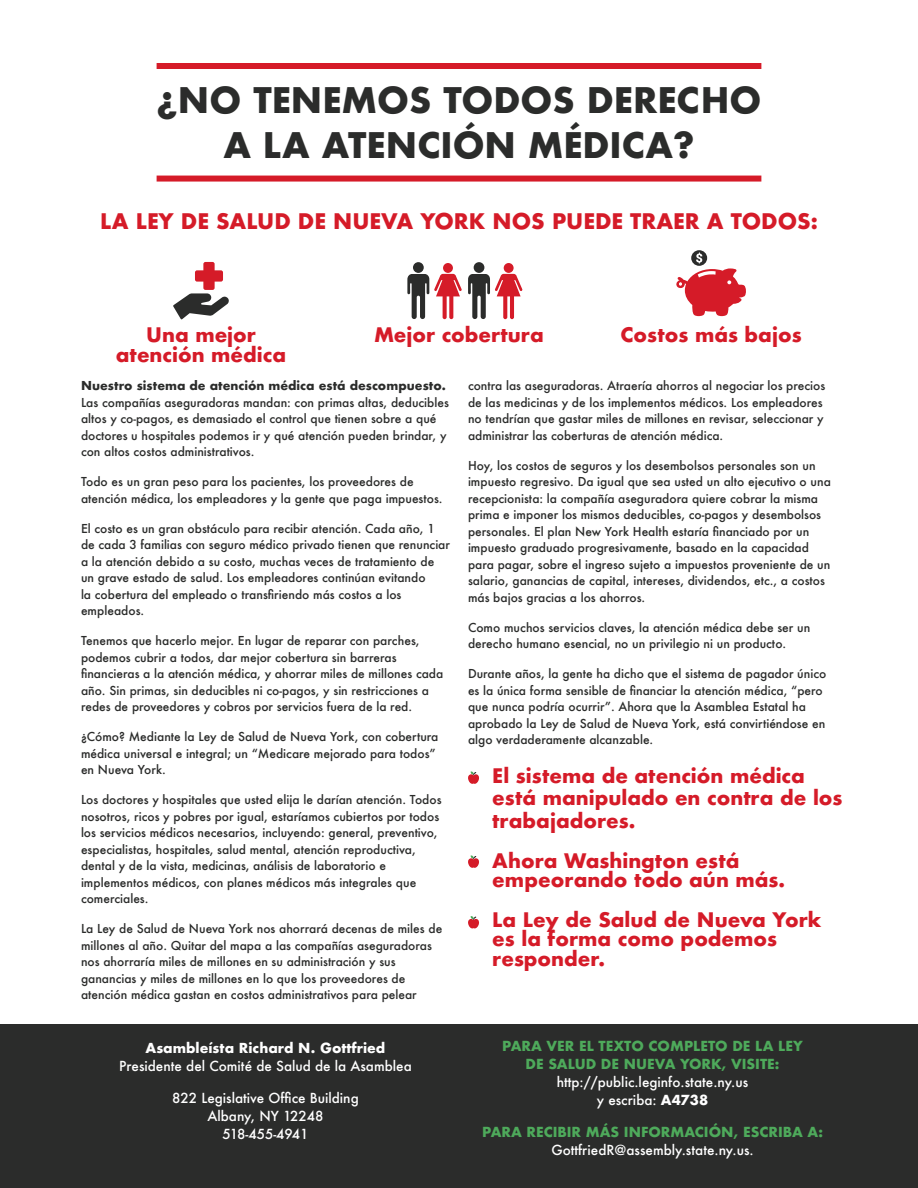
<style>
.page{position:relative;width:918px;height:1188px;background:#fff}
.page>*{position:absolute;margin:0;border:0;box-sizing:border-box;transform-origin:0 0}
.t1{font:700 34.5px/45px "Futura ND";color:#2b2c2b;text-align:center}
.Subtitle{font:700 21px "Futura ND";color:#d51b28}
.t2{font:700 19.5px/19.5px "Futura";color:#d51b28}
.t3{font:700 13.5px/18px "Futura";color:#4eaa5b;text-align:center}
.t4{font:500 13.5px/18px "Futura";color:#fff;text-align:center}
.t5{font:500 12px/16.5px "Futura";color:#2b2c2b}
.s1{font-weight:700}
.s2{font-family:"Futura ND";font-weight:700}
.s3{font-weight:500;color:#fff}
.s4{color:#fff}
</style>
<div class="page">
<div style="left:0;top:1024px;width:918px;height:164px;background:#2b2c2b"></div>
<div style="left:157px;top:63px;width:604px;height:6px;background:#d51b28"></div>
<div style="left:157px;top:176px;width:604px;height:6px;background:#d51b28"></div>
<svg style="left:468px;top:771px;width:11px;height:13px"></svg>
<svg style="left:468px;top:855px;width:11px;height:13px"></svg>
<svg style="left:468px;top:916px;width:11px;height:12px"></svg>
<div style="left:413px;top:262px;width:11px;height:11px;background:#2b2c2b;border-radius:50%"></div>
<div style="left:474px;top:262px;width:10px;height:11px;background:#2b2c2b;border-radius:50%"></div>
<div style="left:443px;top:263px;width:10px;height:10px;background:#d51b28;border-radius:50%"></div>
<div style="left:504px;top:263px;width:10px;height:10px;background:#d51b28;border-radius:50%"></div>
<svg style="left:407px;top:274px;width:55px;height:45px"></svg>
<svg style="left:468px;top:274px;width:55px;height:45px"></svg>
<svg style="left:691px;top:250px;width:16px;height:16px"></svg>
<svg style="left:676px;top:253px;width:70px;height:63px"></svg>
<svg style="left:173px;top:262px;width:56px;height:57px"></svg>
<p class="t1" style="left:157px;top:77px;width:606px">¿NO TENEMOS TODOS DERECHO<br>A LA ATENCIÓN MÉDICA?</p>
<p class="Subtitle" style="left:100px;top:207px;width:719px">LA LEY DE SALUD DE NUEVA YORK NOS PUEDE TRAER A TODOS:</p>
<p class="t2" style="left:116px;top:325px;width:172px;text-align:center">Una mejor atención médica</p>
<p class="t2" style="left:374px;top:325px;width:171px">Mejor cobertura</p>
<p class="t2" style="left:621px;top:325px;width:183px">Costos más bajos</p>
<p class="t5" style="left:81px;top:377px;width:370px"><span class="s1">Nuestro sistema de atención médica está descompuesto.<br></span>Las compañías aseguradoras mandan: con primas altas, deducibles altos y co-pagos, es demasiado el control que tienen sobre a qué doctores u hospitales podemos ir y qué atención pueden brindar, y con altos costos administrativos.</p>
<p class="t5" style="left:81px;top:473px;width:363px">Todo es un gran peso para los pacientes, los proveedores de atención médica, los empleadores y la gente que paga impuestos.</p>
<p class="t5" style="left:81px;top:520px;width:371px">El costo es un gran obstáculo para recibir atención. Cada año, 1 de cada 3 familias con seguro médico privado tienen que renunciar a la atención debido a su costo, muchas veces de tratamiento de un grave estado de salud. Los empleadores continúan evitando<br>la cobertura del empleado o transfiriendo más costos a los empleados.</p>
<p class="t5" style="left:81px;top:632px;width:364px">Tenemos que hacerlo mejor. En lugar de reparar con parches, podemos cubrir a todos, dar mejor cobertura sin barreras financieras a la atención médica, y ahorrar miles de millones cada año. Sin primas, sin deducibles ni co-pagos, y sin restricciones a redes de proveedores y cobros por servicios fuera de la red.</p>
<p class="t5" style="left:81px;top:728px;width:359px">¿Cómo? Mediante la Ley de Salud de Nueva York, con cobertura médica universal e integral; un “Medicare mejorado para todos” en Nueva York.</p>
<p class="t5" style="left:81px;top:791px;width:362px">Los doctores y hospitales que usted elija le darían atención. Todos nosotros, ricos y pobres por igual, estaríamos cubiertos por todos los servicios médicos necesarios, incluyendo: general, preventivo, especialistas, hospitales, salud mental, atención reproductiva, dental y de la vista, medicinas, análisis de laboratorio e implementos médicos, con planes médicos más integrales que comerciales.</p>
<p class="t5" style="left:81px;top:920px;width:363px">La Ley de Salud de Nueva York nos ahorrará decenas de miles de millones al año. Quitar del mapa a las compañías aseguradoras nos ahorraría miles de millones en su administración y sus ganancias y miles de millones en lo que los proveedores de atención médica gastan en costos administrativos para pelear</p>
<p class="t4" style="left:119px;top:1039px;width:294px"><span class="s2">Asambleísta Richard N. Gottfried<br></span>Presidente del Comité de Salud de la Asamblea</p>
<p class="t4" style="left:172px;top:1089px;width:188px">822 Legislative Office Building<br>Albany, NY 12248<br>518-455-4941</p>
<p class="t5" style="left:468px;top:377px;width:359px">contra las aseguradoras. Atraería ahorros al negociar los precios de las medicinas y de los implementos médicos. Los empleadores no tendrían que gastar miles de millones en revisar, seleccionar y administrar las coberturas de atención médica.</p>
<p class="t5" style="left:468px;top:457px;width:364px">Hoy, los costos de seguros y los desembolsos personales son un impuesto regresivo. Da igual que sea usted un alto ejecutivo o una recepcionista: la compañía aseguradora quiere cobrar la misma prima e imponer los mismos deducibles, co-pagos y desembolsos personales. El plan New York Health estaría financiado por un impuesto graduado progresivamente, basado en la capacidad para pagar, sobre el ingreso sujeto a impuestos proveniente de un salario, ganancias de capital, intereses, dividendos, etc., a costos más bajos gracias a los ahorros.</p>
<p class="t5" style="left:468px;top:619px;width:344px">Como muchos servicios claves, la atención médica debe ser un derecho humano esencial, no un privilegio ni un producto.</p>
<p class="t5" style="left:468px;top:665px;width:360px">Durante años, la gente ha dicho que el sistema de pagador único es la única forma sensible de financiar la atención médica, “pero que nunca podría ocurrir”. Ahora que la Asamblea Estatal ha aprobado la Ley de Salud de Nueva York, está convirtiéndose en algo verdaderamente alcanzable.</p>
<p class="t2" style="left:492px;top:764px;width:352px;line-height:22.5px">El sistema de atención médica está manipulado en contra de los trabajadores.</p>
<p class="t2" style="left:492px;top:851px;width:294px">Ahora Washington está empeorando todo aún más.</p>
<p class="t2" style="left:492px;top:910px;width:331px">La Ley de Salud de Nueva York es la forma como podemos responder.</p>
<p class="t3" style="left:502px;top:1037px;width:302px">PARA VER EL TEXTO COMPLETO DE LA LEY<br>DE SALUD DE NUEVA YORK, VISITE: <span class="s3">http://public.leginfo.state.ny.us<br>y escriba:</span> <span class="s4">A4738</span></p>
<p class="t3" style="left:482px;top:1123px;width:342px">PARA RECIBIR MÁS INFORMACIÓN, ESCRIBA A:<br><span class="s3">GottfriedR@assembly.state.ny.us.</span></p>
</div>
